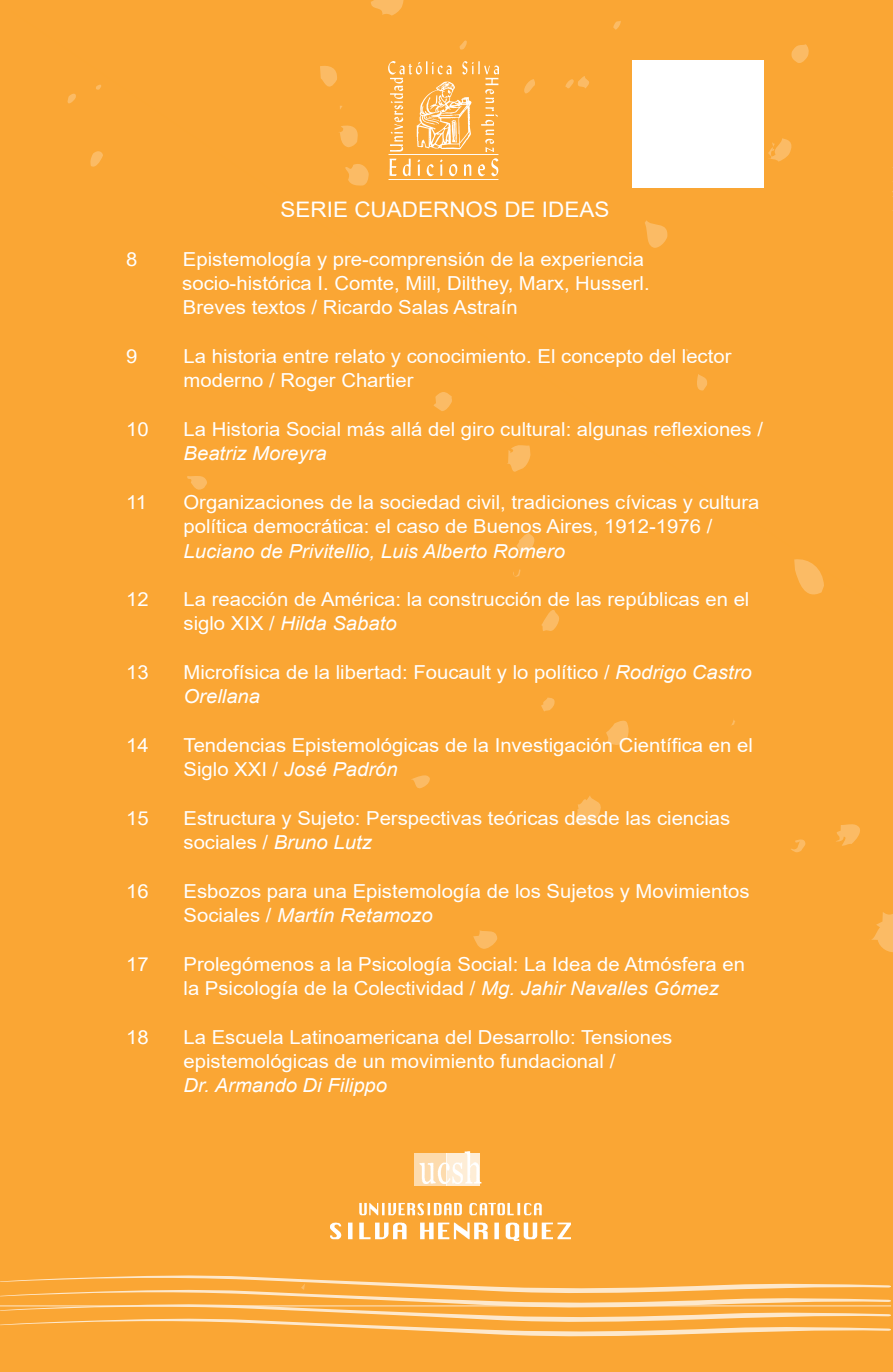
<style>
.page{position:relative;width:893px;height:1372px;background:#fff}
.page>*{position:absolute;margin:0;border:0;box-sizing:border-box;transform-origin:0 0}
.t1{font:21.38px "Arial";color:#fff;scale:1.05 1}
.t2{font:19.35px/24.3px "Arial";color:#fff;scale:1.05 1}
.t3{font:italic 19.35px "Arial";color:#fff;scale:1.05 1}
.s1{font-style:italic}
</style>
<div class="page">
<div style="left:0;top:0;width:893px;height:1371px;background:#faa634"></div>
<svg style="left:0;top:1275px;width:891px;height:61px"></svg>
<svg style="left:68px;top:93px;width:8px;height:11px"></svg>
<svg style="left:96px;top:84px;width:5px;height:6px"></svg>
<svg style="left:697px;top:374px;width:10px;height:17px"></svg>
<svg style="left:90px;top:151px;width:13px;height:16px"></svg>
<svg style="left:460px;top:40px;width:7px;height:10px"></svg>
<svg style="left:524px;top:79px;width:11px;height:14px"></svg>
<svg style="left:613px;top:21px;width:8px;height:9px"></svg>
<svg style="left:565px;top:76px;width:24px;height:13px"></svg>
<svg style="left:371px;top:0;width:33px;height:16px"></svg>
<svg style="left:320px;top:66px;width:17px;height:21px"></svg>
<svg style="left:794px;top:559px;width:30px;height:36px"></svg>
<svg style="left:339px;top:125px;width:19px;height:22px"></svg>
<svg style="left:345px;top:164px;width:24px;height:22px"></svg>
<svg style="left:187px;top:476px;width:20px;height:14px"></svg>
<svg style="left:434px;top:392px;width:18px;height:19px"></svg>
<svg style="left:507px;top:445px;width:24px;height:27px"></svg>
<svg style="left:645px;top:220px;width:23px;height:28px"></svg>
<svg style="left:516px;top:533px;width:19px;height:20px"></svg>
<svg style="left:791px;top:44px;width:18px;height:19px"></svg>
<svg style="left:513px;top:569px;width:8px;height:8px"></svg>
<svg style="left:411px;top:775px;width:19px;height:14px"></svg>
<svg style="left:768px;top:138px;width:24px;height:24px"></svg>
<svg style="left:871px;top:912px;width:22px;height:40px"></svg>
<svg style="left:541px;top:610px;width:18px;height:21px"></svg>
<svg style="left:541px;top:697px;width:14px;height:15px"></svg>
<svg style="left:606px;top:720px;width:23px;height:25px"></svg>
<svg style="left:473px;top:930px;width:24px;height:19px"></svg>
<svg style="left:575px;top:796px;width:26px;height:30px"></svg>
<svg style="left:731px;top:720px;width:4px;height:6px"></svg>
<svg style="left:836px;top:824px;width:24px;height:22px"></svg>
<svg style="left:791px;top:839px;width:15px;height:14px"></svg>
<img style="left:388px;top:61px;width:111px;height:119px">
<div style="left:632px;top:61px;width:132px;height:127px;background:#fff"></div>
<img style="left:330px;top:1151px;width:240px;height:89px">
<p class="t1" style="left:281px;top:195px;width:315px">SERIE CUADERNOS DE IDEAS</p>
<p class="t2" style="left:126px;top:247px;width:12px">8</p>
<p class="t2" style="left:182px;top:247px;width:447px">Epistemología y pre-comprensión de la experiencia socio-histórica I. Comte, Mill, Dilthey, Marx, Husserl.<br>Breves textos / Ricardo Salas Astraín</p>
<p class="t2" style="left:126px;top:344px;width:12px">9</p>
<p class="t2" style="left:184px;top:344px;width:523px">La historia entre relato y conocimiento. El concepto del lector moderno / Roger Chartier</p>
<p class="t2" style="left:126px;top:417px;width:23px">10</p>
<p class="t2" style="left:184px;top:417px;width:553px">La Historia Social más allá del giro cultural: algunas reflexiones /</p>
<p class="t3" style="left:184px;top:441px;width:138px">Beatriz Moreyra</p>
<p class="t2" style="left:126px;top:490px;width:22px">11</p>
<p class="t2" style="left:184px;top:490px;width:550px">Organizaciones de la sociedad civil, tradiciones cívicas y cultura política democrática: el caso de Buenos Aires, 1912-1976 /</p>
<p class="t3" style="left:184px;top:538px;width:365px">Luciano de Privitellio, Luis Alberto Romero</p>
<p class="t2" style="left:126px;top:587px;width:23px">12</p>
<p class="t2" style="left:184px;top:587px;width:540px">La reacción de América: la construcción de las repúblicas en el siglo XIX / <span class="s1">Hilda Sabato</span></p>
<p class="t2" style="left:126px;top:660px;width:23px">13</p>
<p class="t2" style="left:184px;top:660px;width:543px">Microfísica de la libertad: Foucault y lo político / <span class="s1">Rodrigo Castro<br>Orellana</span></p>
<p class="t2" style="left:126px;top:733px;width:23px">14</p>
<p class="t2" style="left:184px;top:733px;width:544px">Tendencias Epistemológicas de la Investigación Científica en el<br>Siglo XXI / <span class="s1">José Padrón</span></p>
<p class="t2" style="left:126px;top:805px;width:23px">15</p>
<p class="t2" style="left:184px;top:805px;width:522px">Estructura y Sujeto: Perspectivas teóricas desde las ciencias sociales / <span class="s1">Bruno Lutz</span></p>
<p class="t2" style="left:126px;top:878px;width:23px">16</p>
<p class="t2" style="left:184px;top:878px;width:540px">Esbozos para una Epistemología de los Sujetos y Movimientos<br>Sociales / <span class="s1">Martín Retamozo</span></p>
<p class="t2" style="left:126px;top:951px;width:23px">17</p>
<p class="t2" style="left:184px;top:951px;width:536px">Prolegómenos a la Psicología Social: La Idea de Atmósfera en la Psicología de la Colectividad / <span class="s1">Mg. Jahir Navalles Gómez</span></p>
<p class="t2" style="left:126px;top:1024px;width:23px">18</p>
<p class="t2" style="left:184px;top:1024px;width:467px">La Escuela Latinoamericana del Desarrollo: Tensiones epistemológicas de un movimiento fundacional /</p>
<p class="t3" style="left:184px;top:1073px;width:195px">Dr. Armando Di Filippo</p>
</div>
